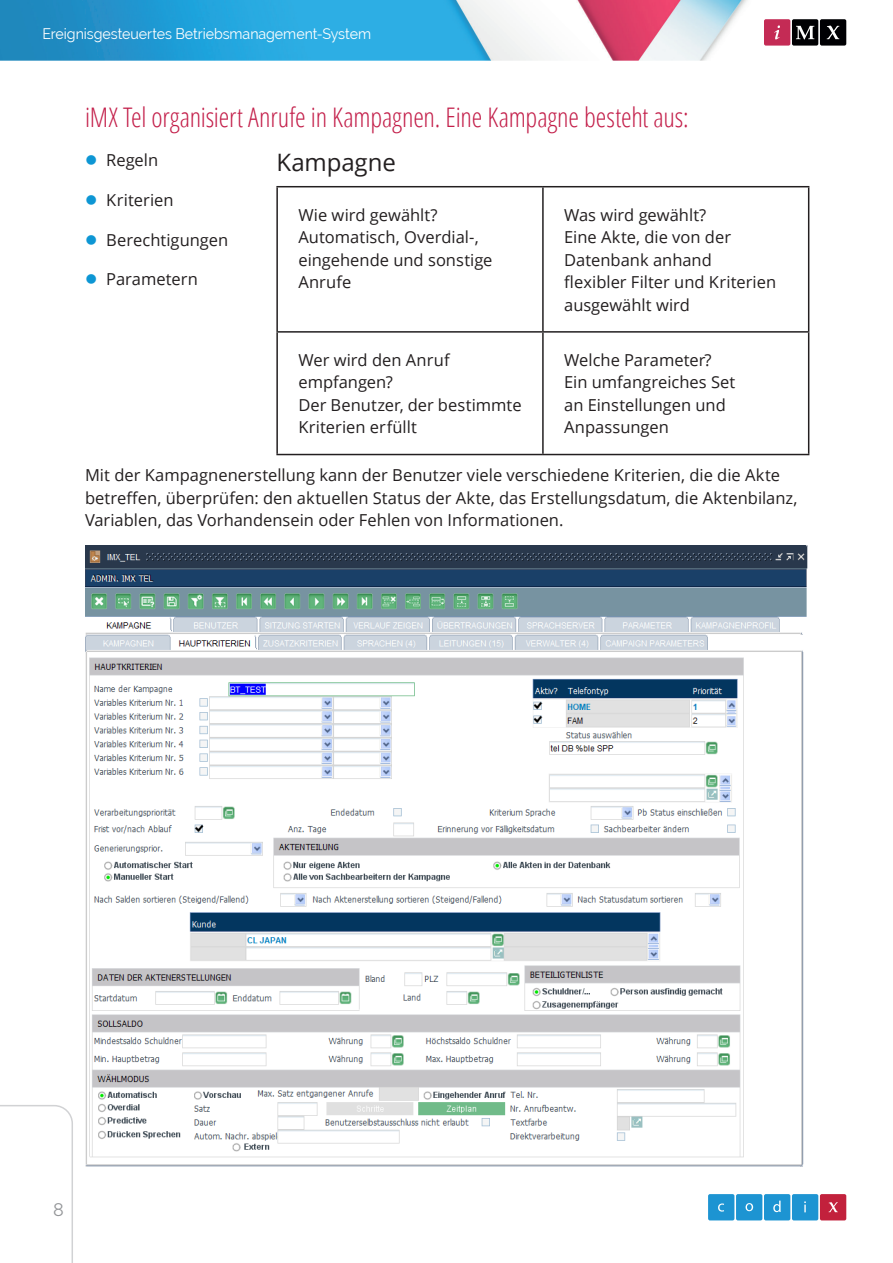
<style>
.page{position:relative;width:893px;height:1263px;background:#fff}
.page>*{position:absolute;margin:0;border:0;box-sizing:border-box;transform-origin:0 0}
.Heading_2{font:300 condensed 27px "Open Sans";letter-spacing:-.01em;color:#c31f4a}
.Body{font:24px "Open Sans";letter-spacing:-.005em;color:#231f20}
.t1{font:18px "Raleway";color:#939598}
.Body-2{font:16.5px/22.5px "Open Sans";color:#231f20}
.t2{font:15px "Raleway";letter-spacing:-.005em;color:#fff;scale:.95 1}
</style>
<div class="page">
<img style="left:0;top:0;width:748px;height:61px">
<svg style="left:764px;top:19px;width:82px;height:27px;background:#623442"></svg>
<svg style="left:708px;top:1194px;width:138px;height:26px;background:#4e88bb"></svg>
<svg style="left:0;top:1105px;width:73px;height:158px"></svg>
<img style="left:85px;top:545px;width:723px;height:622px">
<hr style="left:276px;top:186px;width:267px;height:1px;background:#231f20">
<hr style="left:276px;top:187px;width:2px;height:144px;background:#231f20">
<hr style="left:543px;top:186px;width:266px;height:1px;background:#231f20">
<hr style="left:542px;top:187px;width:2px;height:144px;background:#231f20">
<hr style="left:808px;top:187px;width:1px;height:144px;background:#231f20">
<hr style="left:276px;top:331px;width:267px;height:2px;background:#231f20">
<hr style="left:276px;top:333px;width:2px;height:121px;background:#231f20">
<hr style="left:543px;top:331px;width:266px;height:2px;background:#231f20">
<hr style="left:542px;top:333px;width:2px;height:121px;background:#231f20">
<hr style="left:808px;top:333px;width:1px;height:121px;background:#231f20">
<hr style="left:276px;top:454px;width:267px;height:1px;background:#231f20">
<hr style="left:543px;top:454px;width:266px;height:1px;background:#231f20">
<p class="t2" style="left:43px;top:25px;width:347px">Ereignisgesteuertes Betriebsmanagement-System</p>
<p class="Heading_2" style="left:85px;top:99px;width:605px">iMX Tel organisiert Anrufe in Kampagnen. Eine Kampagne besteht aus:</p>
<p class="Body-2" style="left:106px;top:149px;width:53px">Regeln</p>
<p class="Body-2" style="left:106px;top:188px;width:69px">Kriterien</p>
<p class="Body-2" style="left:106px;top:228px;width:123px">Berechtigungen</p>
<p class="Body-2" style="left:106px;top:267px;width:93px">Parametern</p>
<p class="Body" style="left:276px;top:146px;width:121px">Kampagne</p>
<p class="Body-2" style="left:298px;top:203px;width:141px">Wie wird gewählt?</p>
<p class="Body-2" style="left:298px;top:225px;width:182px">Automatisch, Overdial-,</p>
<p class="Body-2" style="left:298px;top:248px;width:196px">eingehende und sonstige<br>Anrufe</p>
<p class="Body-2" style="left:564px;top:203px;width:144px">Was wird gewählt?</p>
<p class="Body-2" style="left:564px;top:225px;width:213px">Eine Akte, die von der<br>Datenbank anhand flexibler Filter und Kriterien ausgewählt wird</p>
<p class="Body-2" style="left:298px;top:348px;width:153px">Wer wird den Anruf empfangen?</p>
<p class="Body-2" style="left:298px;top:393px;width:225px">Der Benutzer, der bestimmte<br>Kriterien erfüllt</p>
<p class="Body-2" style="left:564px;top:348px;width:149px">Welche Parameter?</p>
<p class="Body-2" style="left:564px;top:371px;width:173px">Ein umfangreiches Set an Einstellungen und<br>Anpassungen</p>
<p class="Body-2" style="left:85px;top:464px;width:714px">Mit der Kampagnenerstellung kann der Benutzer viele verschiedene Kriterien, die die Akte betreffen, überprüfen: den aktuellen Status der Akte, das Erstellungsdatum, die Aktenbilanz,<br>Variablen, das Vorhandensein oder Fehlen von Informationen.</p>
<p class="t1" style="left:53px;top:1199px;width:12px">8</p>
</div>
